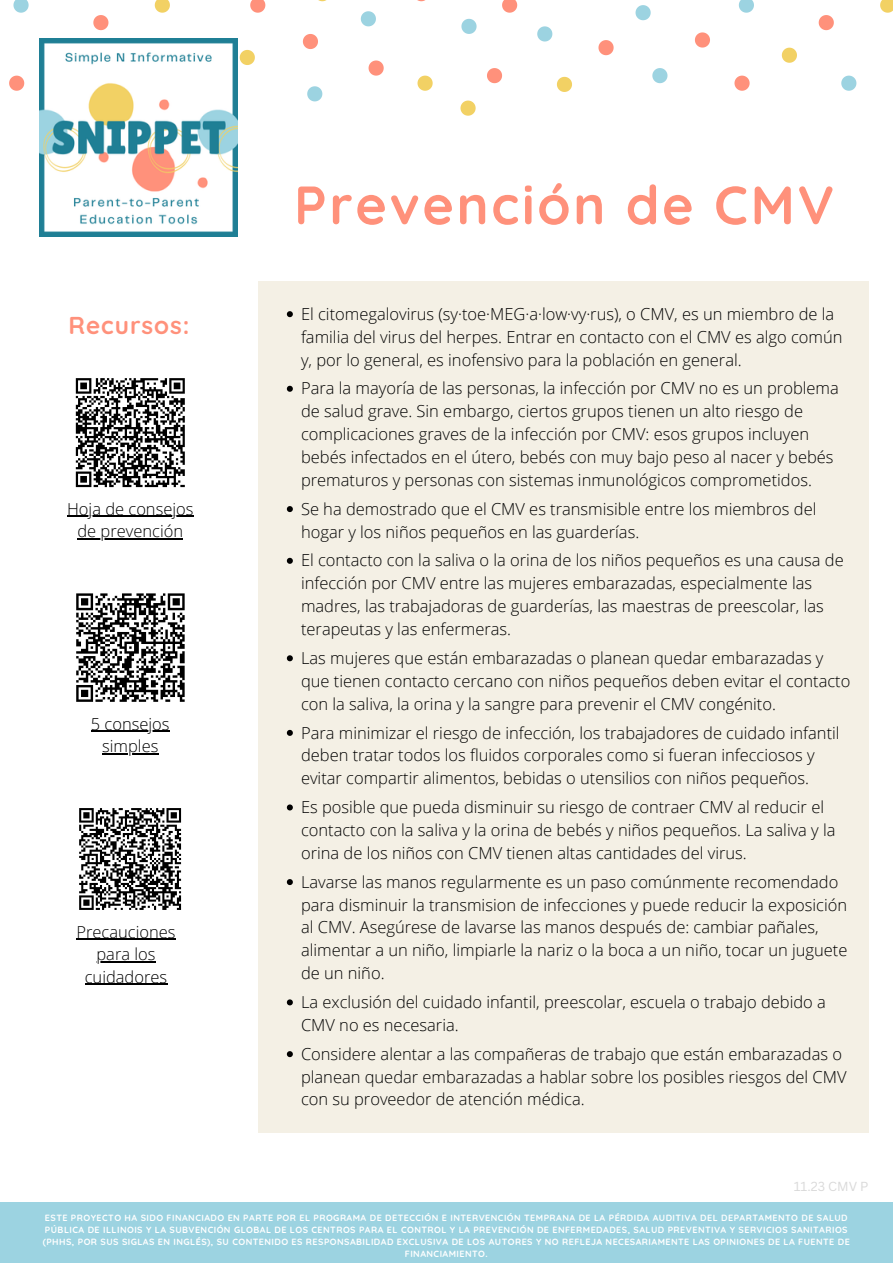
<style>
.page{position:relative;width:893px;height:1264px;background:#fff}
.page>*{position:absolute;margin:0;border:0;box-sizing:border-box;transform-origin:0 0}
.t1{font:700 54px "Quicksand";letter-spacing:.05em;color:#ff917b}
.t2{font:700 24.3px "Quicksand";letter-spacing:.04em;color:#ff917b}
.t3{font:300 16.5px/22.8px "Open Sans";color:#000}
.t4{font:12.75px "Canva Sans";color:#d9d9d9}
.t5{font:700 9px/12px "Quicksand";letter-spacing:.05em;color:#fff;text-align:center}
</style>
<div class="page">
<svg style="left:13px;top:0;width:16px;height:13px"></svg>
<svg style="left:307px;top:86px;width:15px;height:15px"></svg>
<svg style="left:361px;top:11px;width:15px;height:15px"></svg>
<svg style="left:155px;top:0;width:15px;height:13px"></svg>
<svg style="left:240px;top:50px;width:15px;height:15px"></svg>
<svg style="left:417px;top:76px;width:15px;height:15px"></svg>
<svg style="left:9px;top:76px;width:15px;height:15px"></svg>
<svg style="left:250px;top:0;width:15px;height:13px"></svg>
<svg style="left:93px;top:15px;width:15px;height:15px"></svg>
<svg style="left:303px;top:34px;width:15px;height:15px"></svg>
<svg style="left:368px;top:60px;width:15px;height:16px"></svg>
<svg style="left:738px;top:0;width:16px;height:13px"></svg>
<svg style="left:841px;top:76px;width:15px;height:15px"></svg>
<svg style="left:635px;top:5px;width:15px;height:15px"></svg>
<svg style="left:652px;top:68px;width:15px;height:15px"></svg>
<svg style="left:537px;top:26px;width:15px;height:15px"></svg>
<svg style="left:461px;top:19px;width:15px;height:15px"></svg>
<svg style="left:880px;top:0;width:12px;height:13px"></svg>
<svg style="left:557px;top:77px;width:15px;height:15px"></svg>
<svg style="left:460px;top:101px;width:15px;height:15px"></svg>
<svg style="left:781px;top:48px;width:15px;height:15px"></svg>
<svg style="left:695px;top:32px;width:15px;height:16px"></svg>
<svg style="left:734px;top:76px;width:15px;height:15px"></svg>
<svg style="left:487px;top:68px;width:15px;height:15px"></svg>
<svg style="left:502px;top:0;width:15px;height:13px"></svg>
<svg style="left:818px;top:15px;width:15px;height:15px"></svg>
<svg style="left:598px;top:40px;width:15px;height:15px"></svg>
<div style="left:259px;top:281px;width:609px;height:657px;background:#f4f0e5"></div>
<div style="left:0;top:1202px;width:892px;height:60px;background:#9cd3e1"></div>
<div style="left:259px;top:475px;width:609px;height:656px;background:#f4f0e5"></div>
<svg style="left:287px;top:311px;width:6px;height:6px"></svg>
<svg style="left:287px;top:386px;width:6px;height:6px"></svg>
<svg style="left:287px;top:506px;width:6px;height:6px"></svg>
<svg style="left:287px;top:558px;width:6px;height:6px"></svg>
<svg style="left:287px;top:655px;width:6px;height:6px"></svg>
<svg style="left:287px;top:730px;width:6px;height:6px"></svg>
<svg style="left:287px;top:804px;width:6px;height:6px"></svg>
<svg style="left:287px;top:879px;width:6px;height:6px"></svg>
<svg style="left:287px;top:999px;width:6px;height:6px"></svg>
<svg style="left:287px;top:1051px;width:6px;height:6px"></svg>
<hr style="left:67px;top:516px;width:126px;height:1px;background:#000">
<hr style="left:77px;top:538px;width:106px;height:1px;background:#000">
<hr style="left:91px;top:730px;width:79px;height:1px;background:#000">
<hr style="left:102px;top:753px;width:56px;height:1px;background:#000">
<hr style="left:76px;top:938px;width:99px;height:1px;background:#000">
<hr style="left:96px;top:961px;width:59px;height:1px;background:#000">
<hr style="left:85px;top:983px;width:82px;height:1px;background:#000">
<img style="left:39px;top:38px;width:198px;height:198px">
<svg style="left:76px;top:593px;width:109px;height:109px"></svg>
<svg style="left:79px;top:808px;width:103px;height:102px"></svg>
<svg style="left:75px;top:378px;width:110px;height:110px"></svg>
<p class="t2" style="left:69px;top:310px;width:122px">Recursos:</p>
<p class="t3" style="left:67px;top:497px;width:128px;text-align:center">Hoja de consejos de prevención</p>
<p class="t3" style="left:91px;top:712px;width:80px;text-align:center">5 consejos simples</p>
<p class="t3" style="left:76px;top:920px;width:100px;text-align:center">Precauciones para los cuidadores</p>
<p class="t1" style="left:294px;top:170px;width:541px">Prevención de CMV</p>
<p class="t3" style="left:301px;top:302px;width:543px">El citomegalovirus (sy·toe·MEG·a·low·vy·rus), o CMV, es un miembro de la familia del virus del herpes. Entrar en contacto con el CMV es algo común y, por lo general, es inofensivo para la población en general.</p>
<p class="t3" style="left:301px;top:376px;width:539px">Para la mayoría de las personas, la infección por CMV no es un problema de salud grave. Sin embargo, ciertos grupos tienen un alto riesgo de complicaciones graves de la infección por CMV: esos grupos incluyen bebés infectados en el útero, bebés con muy bajo peso al nacer y bebés prematuros y personas con sistemas inmunológicos comprometidos.</p>
<p class="t3" style="left:301px;top:497px;width:517px">Se ha demostrado que el CMV es transmisible entre los miembros del hogar y los niños pequeños en las guarderías.</p>
<p class="t3" style="left:301px;top:548px;width:544px">El contacto con la saliva o la orina de los niños pequeños es una causa de infección por CMV entre las mujeres embarazadas, especialmente las madres, las trabajadoras de guarderías, las maestras de preescolar, las terapeutas y las enfermeras.</p>
<p class="t3" style="left:301px;top:646px;width:551px">Las mujeres que están embarazadas o planean quedar embarazadas y que tienen contacto cercano con niños pequeños deben evitar el contacto con la saliva, la orina y la sangre para prevenir el CMV congénito.</p>
<p class="t3" style="left:301px;top:720px;width:540px">Para minimizar el riesgo de infección, los trabajadores de cuidado infantil deben tratar todos los fluidos corporales como si fueran infecciosos y evitar compartir alimentos, bebidas o utensilios con niños pequeños.</p>
<p class="t3" style="left:301px;top:795px;width:536px">Es posible que pueda disminuir su riesgo de contraer CMV al reducir el contacto con la saliva y la orina de bebés y niños pequeños. La saliva y la orina de los niños con CMV tienen altas cantidades del virus.</p>
<p class="t3" style="left:301px;top:869px;width:548px">Lavarse las manos regularmente es un paso comúnmente recomendado para disminuir la transmision de infecciones y puede reducir la exposición al CMV. Asegúrese de lavarse las manos después de: cambiar pañales, alimentar a un niño, limpiarle la nariz o la boca a un niño, tocar un juguete de un niño.</p>
<p class="t3" style="left:301px;top:990px;width:526px">La exclusión del cuidado infantil, preescolar, escuela o trabajo debido a<br>CMV no es necesaria.</p>
<p class="t3" style="left:301px;top:1041px;width:547px">Considere alentar a las compañeras de trabajo que están embarazadas o planean quedar embarazadas a hablar sobre los posibles riesgos del CMV con su proveedor de atención médica.</p>
<p class="t4" style="left:793px;top:1176px;width:76px">11.23 CMV P</p>
<p class="t5" style="left:43px;top:1211px;width:808px">ESTE PROYECTO HA SIDO FINANCIADO EN PARTE POR EL PROGRAMA DE DETECCIÓN E INTERVENCIÓN TEMPRANA DE LA PÉRDIDA AUDITIVA DEL DEPARTAMENTO DE SALUD PÚBLICA DE ILLINOIS Y LA SUBVENCIÓN GLOBAL DE LOS CENTROS PARA EL CONTROL Y LA PREVENCIÓN DE ENFERMEDADES, SALUD PREVENTIVA Y SERVICIOS SANITARIOS (PHHS, POR SUS SIGLAS EN INGLÉS), SU CONTENIDO ES RESPONSABILIDAD EXCLUSIVA DE LOS AUTORES Y NO REFLEJA NECESARIAMENTE LAS OPINIONES DE LA FUENTE DE FINANCIAMIENTO.</p>
</div>
